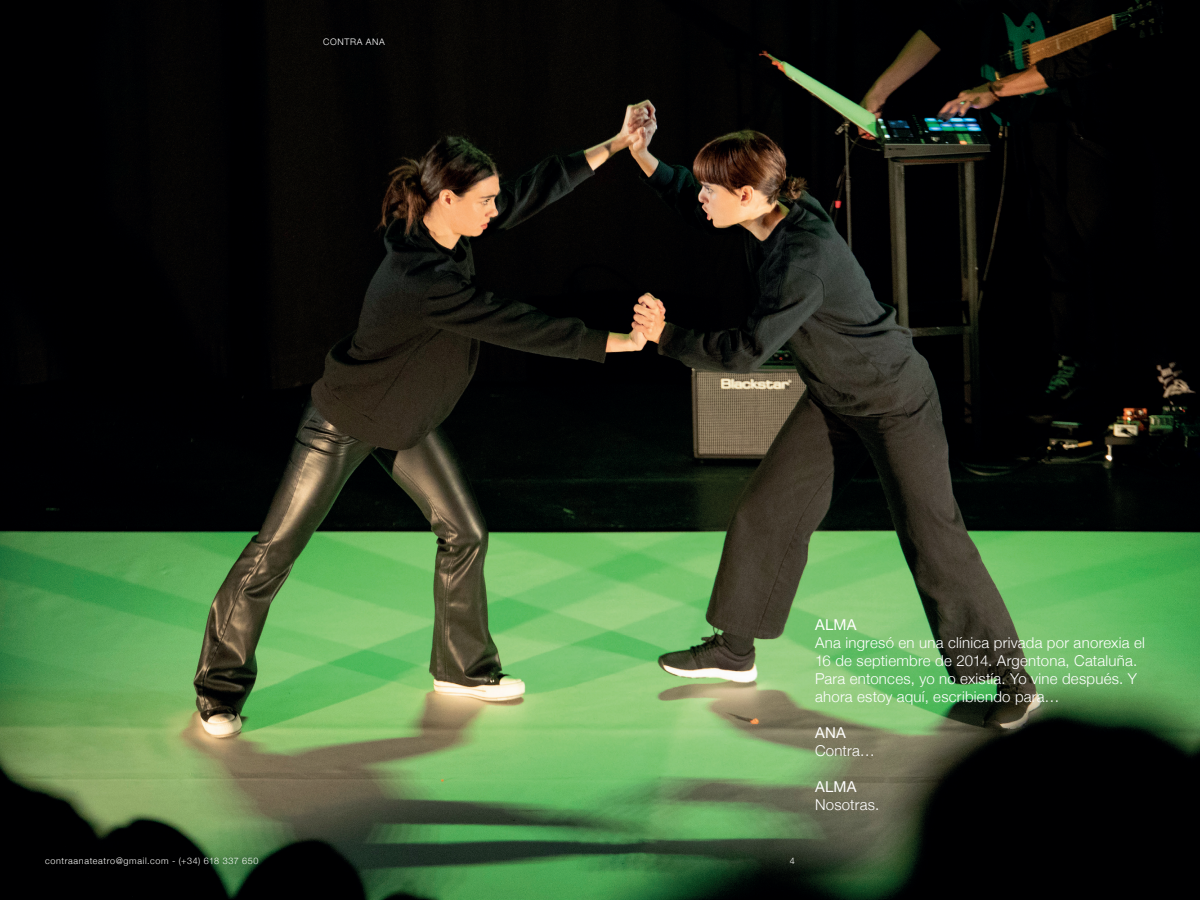
<style>
.page{position:relative;width:1200px;height:900px;background:#fff}
.page>*{position:absolute;margin:0;border:0;box-sizing:border-box;transform-origin:0 0}
.t1{font:300 15px/18px "Helvetica Neue";letter-spacing:.015em;color:#fff}
.t2{font:15px "Helvetica Neue";letter-spacing:.02em;color:#fff}
.t3{font:300 9px "Helvetica Neue";letter-spacing:.075em;color:#fff}
</style>
<div class="page">
<img style="left:0;top:0;width:1200px;height:900px">
<p class="t3" style="left:323px;top:35px;width:63px">CONTRA ANA</p>
<p class="t3" style="left:45px;top:853px;width:215px">contraanateatro@gmail.com - (+34) 618 337 650</p>
<p class="t3" style="left:790px;top:853px;width:7px">4</p>
<p class="t2" style="left:815px;top:614px;width:43px">ALMA</p>
<p class="t1" style="left:815px;top:633px;width:332px">Ana ingresó en una clínica privada por anorexia el 16 de septiembre de 2014. Argentona, Cataluña.<br>Para entonces, yo no existía. Yo vine después. Y ahora estoy aquí, escribiendo para…</p>
<p class="t2" style="left:815px;top:722px;width:32px">ANA</p>
<p class="t1" style="left:815px;top:741px;width:61px">Contra…</p>
<p class="t2" style="left:815px;top:776px;width:43px">ALMA</p>
<p class="t1" style="left:815px;top:795px;width:66px">Nosotras.</p>
</div>
